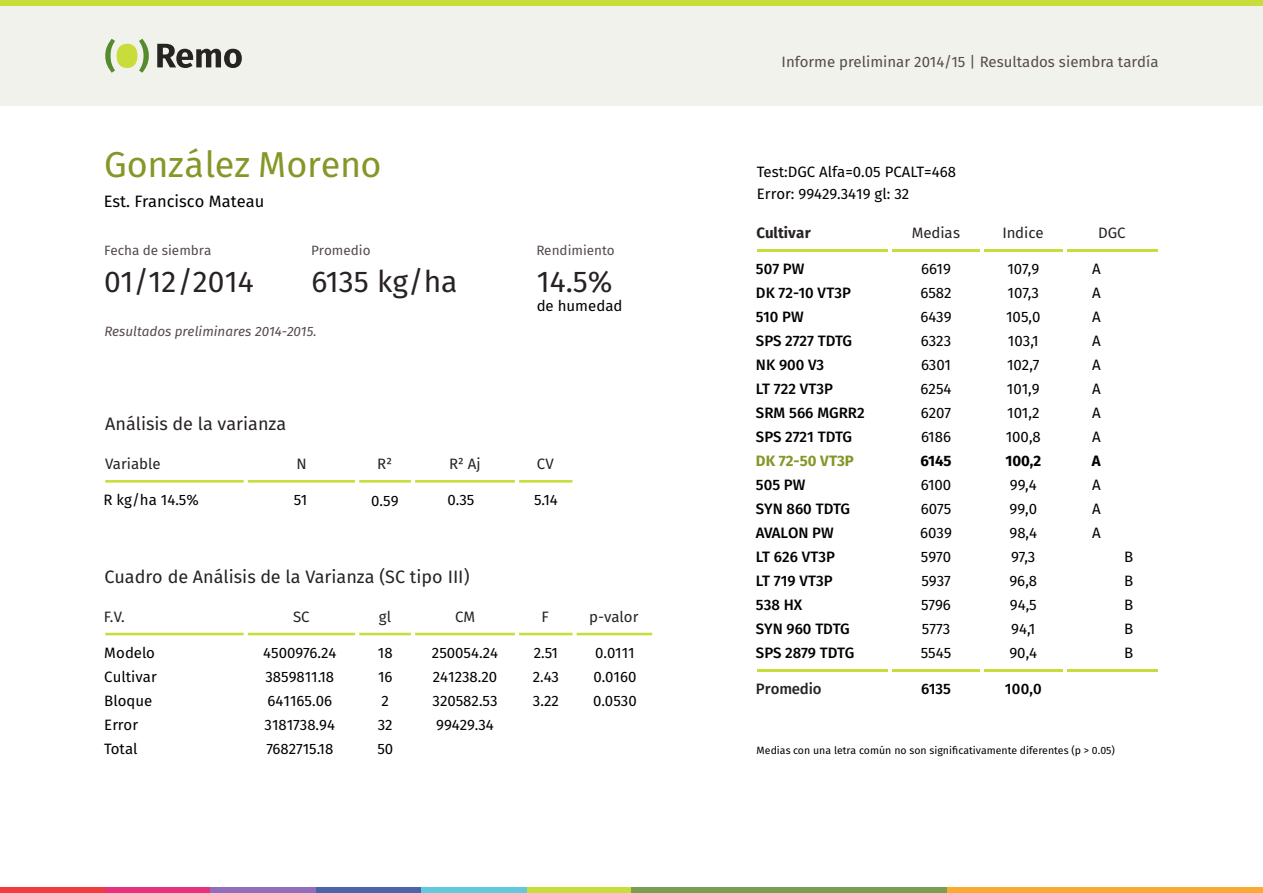
<style>
.page{position:relative;width:1263px;height:893px;background:#fff}
.page>*{position:absolute;margin:0;border:0;box-sizing:border-box;transform-origin:0 0}
.t1{font:36px "Fira Sans";letter-spacing:-.01em;color:#879628}
.t2{font:30px "Fira Sans";color:#282323}
.t3{font:18px "Fira Sans";color:#282323}
.t4{font:16.5px "Fira Sans";color:#000}
.t5{font:15px/24px "Fira Sans";color:#000}
.t6{font:500 15px/24px "Fira Sans";color:#000}
.t7{font:15px "Fira Sans";color:#282323}
.t8{font:15px "Fira Sans";color:#554b4b}
.t9{font:700 15px "Fira Sans";color:#879628}
.t10{font:700 15px "Fira Sans";color:#000}
.t11{font:500 15px "Fira Sans";letter-spacing:-.01em;color:#282323}
.t12{font:700 15px "Fira Sans";color:#282323}
.t13{font:13.5px "Fira Sans";color:#554b4b}
.t14{font:italic 13.5px "Fira Sans";color:#554b4b}
.t15{font:10.5px "Fira Sans";color:#000}
</style>
<div class="page">
<div style="left:0;top:887px;width:105px;height:6px;background:#f03c3c"></div>
<div style="left:105px;top:887px;width:105px;height:6px;background:#e63278"></div>
<div style="left:526px;top:887px;width:105px;height:6px;background:#c8dc3c"></div>
<div style="left:316px;top:887px;width:105px;height:6px;background:#4b64aa"></div>
<div style="left:210px;top:887px;width:106px;height:6px;background:#916eb9"></div>
<div style="left:421px;top:887px;width:105px;height:6px;background:#64c8dc"></div>
<div style="left:631px;top:887px;width:316px;height:6px;background:#78a050"></div>
<div style="left:947px;top:887px;width:316px;height:6px;background:#faaa32"></div>
<hr style="left:1067px;top:249px;width:91px;height:2px;background:#c8dc3c">
<hr style="left:984px;top:249px;width:79px;height:2px;background:#c8dc3c">
<hr style="left:892px;top:249px;width:88px;height:2px;background:#c8dc3c">
<hr style="left:757px;top:249px;width:131px;height:2px;background:#c8dc3c">
<hr style="left:1067px;top:669px;width:91px;height:2px;background:#c8dc3c">
<hr style="left:984px;top:669px;width:79px;height:2px;background:#c8dc3c">
<hr style="left:892px;top:669px;width:88px;height:2px;background:#c8dc3c">
<hr style="left:757px;top:669px;width:131px;height:2px;background:#c8dc3c">
<hr style="left:105px;top:480px;width:139px;height:3px;background:#c8dc3c">
<hr style="left:248px;top:480px;width:107px;height:3px;background:#c8dc3c">
<hr style="left:359px;top:480px;width:52px;height:3px;background:#c8dc3c">
<hr style="left:415px;top:480px;width:100px;height:3px;background:#c8dc3c">
<hr style="left:519px;top:480px;width:53px;height:3px;background:#c8dc3c">
<hr style="left:105px;top:633px;width:139px;height:2px;background:#c8dc3c">
<hr style="left:248px;top:633px;width:107px;height:2px;background:#c8dc3c">
<hr style="left:359px;top:633px;width:52px;height:2px;background:#c8dc3c">
<hr style="left:415px;top:633px;width:100px;height:2px;background:#c8dc3c">
<hr style="left:519px;top:633px;width:53px;height:2px;background:#c8dc3c">
<hr style="left:577px;top:633px;width:75px;height:2px;background:#c8dc3c">
<div style="left:0;top:6px;width:1263px;height:100px;background:#f2f2ed"></div>
<div style="left:0;top:0;width:1263px;height:6px;background:#c8dc3c"></div>
<svg style="left:139px;top:39px;width:10px;height:34px"></svg>
<svg style="left:105px;top:39px;width:10px;height:34px"></svg>
<div style="left:117px;top:44px;width:20px;height:24px;background:#c8dc3c;border-radius:50%"></div>
<svg style="left:157px;top:44px;width:85px;height:24px"></svg>
<h1 class="t1" style="left:104px;top:148px;width:279px">González Moreno</h1>
<p class="t4" style="left:104px;top:194px;width:162px">Est. Francisco Mateau</p>
<p class="t13" style="left:104px;top:244px;width:109px">Fecha de siembra</p>
<h2 class="t2" style="left:104px;top:268px;width:151px">01/12/2014</h2>
<p class="t13" style="left:311px;top:244px;width:61px">Promedio</p>
<h2 class="t2" style="left:311px;top:268px;width:148px">6135 kg/ha</h2>
<p class="t14" style="left:104px;top:325px;width:214px">Resultados preliminares 2014-2015.</p>
<p class="t3" style="left:105px;top:416px;width:183px">Análisis de la varianza</p>
<p class="t13" style="left:536px;top:244px;width:80px">Rendimiento</p>
<h2 class="t2" style="left:537px;top:268px;width:77px">14.5%</h2>
<p class="t5" style="left:537px;top:295px;width:87px">de humedad</p>
<p class="t7" style="left:105px;top:458px;width:57px">Variable</p>
<p class="t7" style="left:296px;top:458px;width:12px">N</p>
<p class="t7" style="left:377px;top:458px;width:16px">R²</p>
<p class="t7" style="left:449px;top:458px;width:33px">R² Aj</p>
<p class="t7" style="left:537px;top:458px;width:18px">CV</p>
<p class="t5" style="left:104px;top:489px;width:97px">R kg/ha 14.5%</p>
<p class="t5" style="left:294px;top:489px;width:15px">51</p>
<p class="t5" style="left:371px;top:490px;width:29px">0.59</p>
<p class="t5" style="left:447px;top:489px;width:28px">0.35</p>
<p class="t5" style="left:534px;top:489px;width:25px">5.14</p>
<p class="t3" style="left:104px;top:569px;width:367px">Cuadro de Análisis de la Varianza (SC tipo III)</p>
<p class="t7" style="left:104px;top:610px;width:23px">F.V.</p>
<p class="t7" style="left:293px;top:610px;width:18px">SC</p>
<p class="t7" style="left:379px;top:610px;width:14px">gl</p>
<p class="t7" style="left:455px;top:610px;width:22px">CM</p>
<p class="t7" style="left:541px;top:610px;width:9px">F</p>
<p class="t7" style="left:589px;top:610px;width:51px">p-valor</p>
<p class="t5" style="left:104px;top:642px;width:54px">Modelo<br>Cultivar<br>Bloque<br>Error<br>Total</p>
<p class="t5" style="left:263px;top:642px;width:75px">4500976.24<br>3859811.18<br>641165.06<br>3181738.94<br>7682715.18</p>
<p class="t5" style="left:377px;top:642px;width:17px">18<br>16<br>2<br>32<br>50</p>
<p class="t5" style="left:432px;top:642px;width:68px;text-align:justify">250054.24<br>241238.20<br>320582.53<br>99429.34</p>
<p class="t5" style="left:533px;top:642px;width:28px;text-align:justify">2.51<br>2.43<br>3.22</p>
<p class="t5" style="left:593px;top:642px;width:45px">0.0111<br>0.0160<br>0.0530</p>
<p class="t8" style="left:781px;top:56px;width:378px">Informe preliminar 2014/15 | Resultados siembra tardía</p>
<p class="t5" style="left:757px;top:161px;width:201px;line-height:22.5px">Test:DGC Alfa=0.05 PCALT=468<br>Error: 99429.3419 gl: 32</p>
<p class="t12" style="left:757px;top:226px;width:56px">Cultivar</p>
<p class="t7" style="left:912px;top:226px;width:50px">Medias</p>
<p class="t7" style="left:1002px;top:226px;width:43px">Indice</p>
<p class="t7" style="left:1098px;top:226px;width:29px">DGC</p>
<p class="t6" style="left:756px;top:258px;width:110px">507 PW<br>DK 72-10 VT3P<br>510 PW<br>SPS 2727 TDTG<br>NK 900 V3<br>LT 722 VT3P<br>SRM 566 MGRR2<br>SPS 2721 TDTG</p>
<p class="t9" style="left:756px;top:454px;width:100px">DK 72-50 VT3P</p>
<p class="t6" style="left:756px;top:474px;width:100px">505 PW<br>SYN 860 TDTG<br>AVALON PW<br>LT 626 VT3P<br>LT 719 VT3P<br>538 HX<br>SYN 960 TDTG<br>SPS 2879 TDTG</p>
<p class="t5" style="left:920px;top:258px;width:33px;text-align:justify">6619<br>6582<br>6439<br>6323<br>6301<br>6254<br>6207<br>6186</p>
<p class="t10" style="left:920px;top:454px;width:33px">6145</p>
<p class="t5" style="left:920px;top:474px;width:33px;text-align:justify">6100<br>6075<br>6039<br>5970<br>5937<br>5796<br>5773<br>5545</p>
<p class="t5" style="left:1006px;top:258px;width:37px">107,9<br>107,3<br>105,0<br>103,1<br>102,7<br>101,9<br>101,2<br>100,8</p>
<p class="t10" style="left:1005px;top:454px;width:37px">100,2</p>
<p class="t5" style="left:1009px;top:474px;width:29px">99,4<br>99,0<br>98,4<br>97,3<br>96,8<br>94,5<br>94,1<br>90,4</p>
<p class="t11" style="left:756px;top:682px;width:67px">Promedio</p>
<p class="t6" style="left:921px;top:678px;width:31px">6135</p>
<p class="t6" style="left:1005px;top:678px;width:38px">100,0</p>
<p class="t5" style="left:1092px;top:258px;width:10px;text-align:justify">A A A A A A A A</p>
<p class="t10" style="left:1092px;top:454px;width:10px">A</p>
<p class="t5" style="left:1092px;top:474px;width:10px;text-align:justify">A A A</p>
<p class="t5" style="left:1124px;top:546px;width:11px;text-align:justify">B B B B B</p>
<p class="t15" style="left:756px;top:746px;width:360px">Medias con una letra común no son significativamente diferentes (p &gt; 0.05)</p>
</div>
